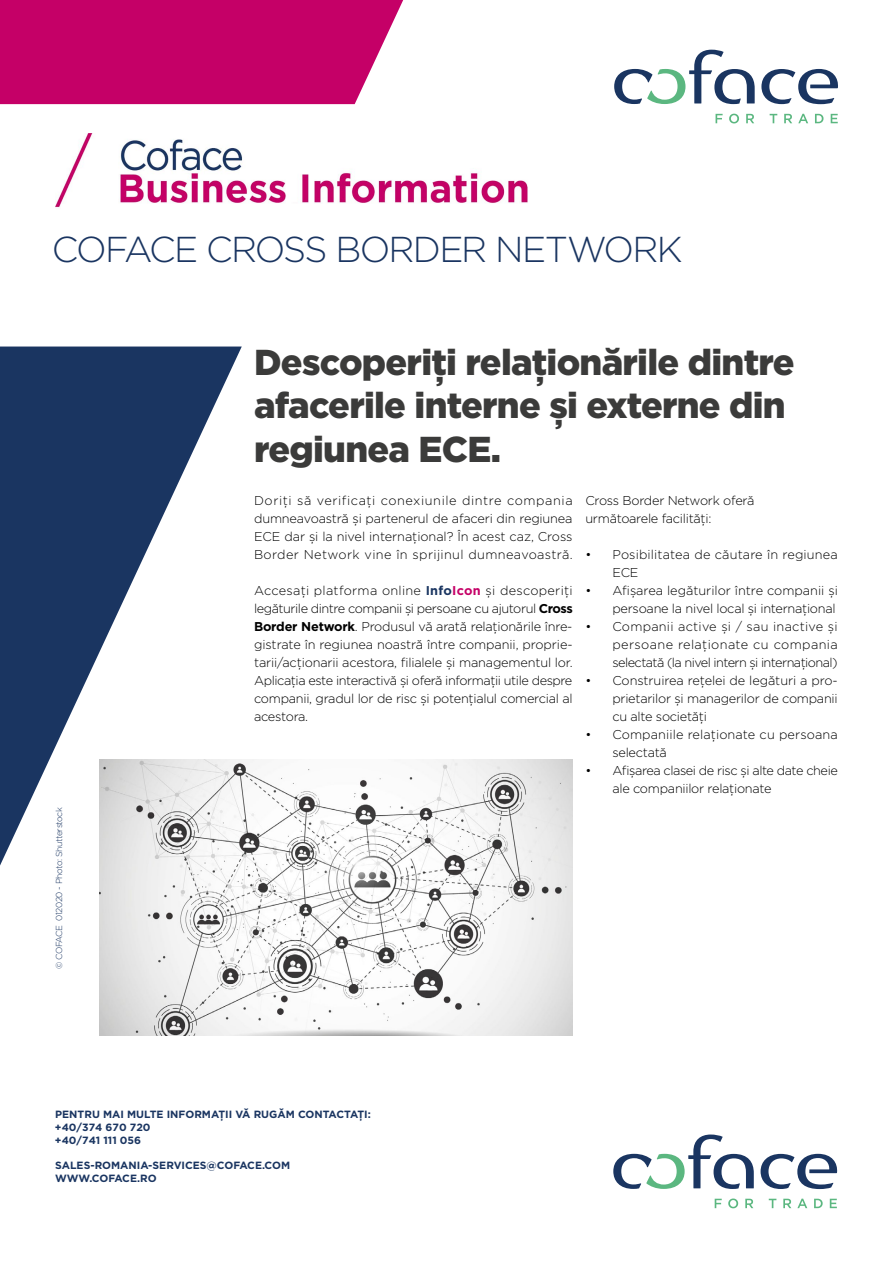
<style>
.page{position:relative;width:893px;height:1263px;background:#fff}
.page>*{position:absolute;margin:0;border:0;box-sizing:border-box;transform-origin:0 0}
.t1{font:900 36px/43.5px "Gotham";letter-spacing:-.02em;color:#3b3b3a}
.t2{font:300 36px "Gotham";letter-spacing:-.045em;color:#1a3561}
.t3{font:300 12.75px/18px "Gotham";letter-spacing:-.02em;color:#000;text-align:justify}
.t4{font:300 12.75px/18px "Gotham";letter-spacing:.01em;color:#000}
.t5{font:700 10.5px/13px "Gotham";color:#1a3561}
.t6{font:300 8.7px "Gotham";letter-spacing:-.05em;color:#1a3561}
.s1{font-weight:700;color:#1a3561}
.s2{font-weight:700;color:#c50067}
.s3{font-weight:700}
</style>
<div class="page">
<svg style="left:0;top:346px;width:242px;height:519px;fill:#1a3561"></svg>
<div style="left:0;top:0;width:403px;height:104px;background:#c50067"></div>
<img style="left:99px;top:759px;width:474px;height:276px">
<img style="left:55px;top:134px;width:473px;height:74px">
<svg style="left:761px;top:69px;width:77px;height:35px"></svg>
<svg style="left:614px;top:50px;width:141px;height:54px"></svg>
<svg style="left:715px;top:114px;width:8px;height:9px"></svg>
<svg style="left:729px;top:114px;width:10px;height:9px"></svg>
<svg style="left:746px;top:114px;width:8px;height:9px"></svg>
<svg style="left:770px;top:114px;width:7px;height:9px"></svg>
<svg style="left:784px;top:114px;width:8px;height:9px"></svg>
<svg style="left:798px;top:114px;width:10px;height:9px"></svg>
<svg style="left:815px;top:114px;width:8px;height:9px"></svg>
<svg style="left:831px;top:114px;width:7px;height:9px"></svg>
<svg style="left:761px;top:1154px;width:77px;height:35px"></svg>
<svg style="left:613px;top:1134px;width:141px;height:55px"></svg>
<svg style="left:715px;top:1199px;width:7px;height:9px"></svg>
<svg style="left:728px;top:1198px;width:10px;height:10px"></svg>
<svg style="left:745px;top:1199px;width:8px;height:9px"></svg>
<svg style="left:769px;top:1199px;width:7px;height:9px"></svg>
<svg style="left:783px;top:1199px;width:8px;height:9px"></svg>
<svg style="left:797px;top:1198px;width:10px;height:10px"></svg>
<svg style="left:814px;top:1199px;width:9px;height:9px"></svg>
<svg style="left:830px;top:1199px;width:7px;height:9px"></svg>
<h1 class="t2" style="left:52px;top:227px;width:632px">COFACE CROSS BORDER NETWORK</h1>
<p class="t6" style="left:54px;top:969px;width:163px;rotate:-90deg">© COFACE 012020 - Photo: Shutterstock</p>
<h1 class="t1" style="left:254px;top:340px;width:542px">Descoperiţi relaţionările dintre afacerile interne și externe din regiunea ECE.</h1>
<p class="t3" style="left:585px;top:491px;width:170px">Cross Border Network oferă următoarele facilităţi:</p>
<p class="t4" style="left:612px;top:545px;width:227px;text-indent:-27px">• Posibilitatea de căutare în regiunea<br>ECE</p>
<p class="t3" style="left:585px;top:581px;width:254px;text-align:right">• Afișarea legăturilor între companii și persoane la nivel local și internaţional</p>
<p class="t3" style="left:612px;top:617px;width:227px;text-indent:-27px">• Companii active și / sau inactive și persoane relaţionate cu compania selectată (la nivel intern și internaţional)</p>
<p class="t3" style="left:612px;top:671px;width:227px;text-indent:-27px">• Construirea reţelei de legături a pro&shy;prietarilor și managerilor de companii cu alte societăţi</p>
<p class="t4" style="left:612px;top:725px;width:227px;text-indent:-27px">• Companiile relaţionate cu persoana selectată</p>
<p class="t3" style="left:612px;top:761px;width:227px;text-indent:-27px">• Afișarea clasei de risc și alte date cheie ale companiilor relaţionate</p>
<p class="t3" style="left:254px;top:491px;width:320px">Doriţi să verificaţi conexiunile dintre compania dumneavoastră și partenerul de afaceri din regiunea ECE dar și la nivel internaţional? În acest caz, Cross Border Network vine în sprijinul dumneavoastră.</p>
<p class="t3" style="left:254px;top:581px;width:320px">Accesaţi platforma online <span class="s1">Info</span><span class="s2">Icon</span> și descoperiţi legăturile dintre companii și persoane cu ajutorul <span class="s3">Cross Border Network</span>. Produsul vă arată relaţionările înre&shy;gistrate în regiunea noastră între companii, proprie&shy;tarii/acţionarii acestora, filialele și managementul lor.<br>Aplicaţia este interactivă și oferă informaţii utile despre companii, gradul lor de risc și potenţialul comercial al acestora.</p>
<p class="t5" style="left:55px;top:1108px;width:317px">PENTRU MAI MULTE INFORMAŢII VĂ RUGĂM CONTACTAŢI: +40/374 670 720<br>+40/741 111 056</p>
<p class="t5" style="left:55px;top:1159px;width:236px">SALES-ROMANIA-SERVICES@COFACE.COM<br>WWW.COFACE.RO</p>
</div>
